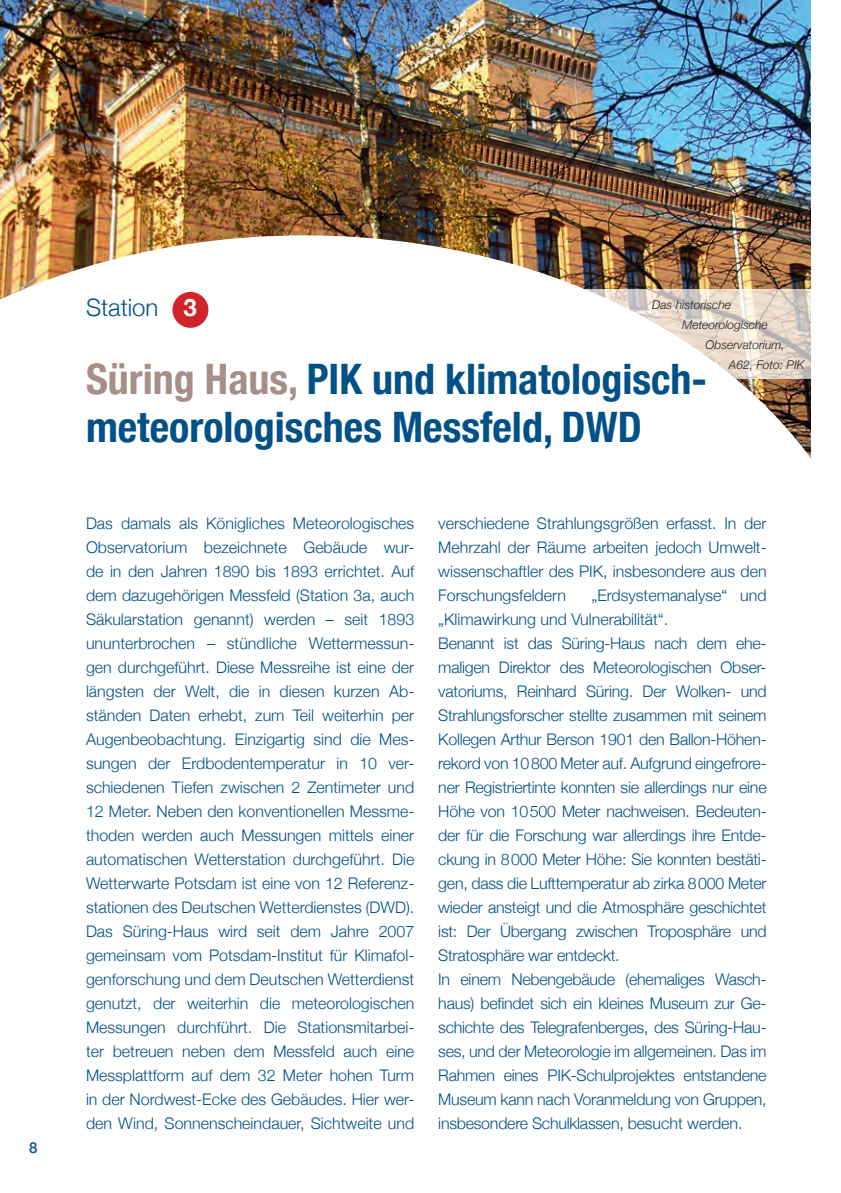
<style>
.page{position:relative;width:841px;height:1193px;background:#fff}
.page>*{position:absolute;margin:0;border:0;box-sizing:border-box;transform-origin:0 0}
.t1{font:700 condensed 42px/48px "Helvetica Neue";color:#005187}
.t2{font:300 24px "Helvetica Neue";color:#005187}
.t3{font:300 16px/24px "Helvetica Neue";letter-spacing:-.015em;color:#005187;text-align:justify}
.t4{font:500 15px "Helvetica Neue";color:#005187}
.t5{font:italic 300 12px "Helvetica Neue";color:#231f20}
.s1{font-weight:700;color:#fff}
.s2{color:#a68e89}
</style>
<div class="page">
<img style="left:0;top:0;width:811px;height:235px">
<svg style="left:0;top:235px;width:811px;height:224px"></svg>
<div style="left:172px;top:292px;width:36px;height:36px;background:#d1232a;border-radius:50%"></div>
<p class="t4" style="left:29px;top:1136px;width:10px">8</p>
<h2 class="t2" style="left:86px;top:288px;width:112px">Station <span class="s1">3</span></h2>
<p class="t5" style="left:652px;top:295px;width:80px">Das historische</p>
<p class="t5" style="left:682px;top:315px;width:87px">Meteorologische</p>
<p class="t5" style="left:705px;top:335px;width:81px">Observatorium,</p>
<p class="t5" style="left:729px;top:355px;width:77px">A62, Foto: PIK</p>
<h1 class="t1" style="left:86px;top:352px;width:622px"><span class="s2">Süring Haus,</span> PIK und klimato logisch&shy;meteorologisches Messfeld, DWD</h1>
<p class="t3" style="left:86px;top:510px;width:330px">Das damals als Königliches Meteorologisches Observatorium bezeichnete Gebäude wur&shy;de in den Jahren 1890 bis 1893 errichtet. Auf dem dazugehörigen Messfeld (Station 3a, auch Säkularstation genannt) werden – seit 1893 ununterbrochen – stündliche Wettermessun&shy;gen durchgeführt. Diese Messreihe ist eine der längsten der Welt, die in diesen kurzen Ab&shy;ständen Daten erhebt, zum Teil weiterhin per Augenbeobachtung. Einzigartig sind die Mes&shy;sungen der Erdbodentemperatur in 10 ver&shy;schiedenen Tiefen zwischen 2 Zentimeter und 12 Meter. Neben den konventionellen Messme&shy;thoden werden auch Messungen mittels einer automatischen Wetterstation durchgeführt. Die Wetterwarte Potsdam ist eine von 12 Referenz&shy;stationen des Deutschen Wetterdienstes (DWD).<br>Das Süring-Haus wird seit dem Jahre 2007 gemeinsam vom Potsdam-Institut für Klimafol&shy;genforschung und dem Deutschen Wetterdienst genutzt, der weiterhin die meteorologischen Messungen durchführt. Die Stationsmitarbei&shy;ter betreuen neben dem Messfeld auch eine Messplattform auf dem 32 Meter hohen Turm in der Nordwest-Ecke des Gebäudes. Hier wer&shy;den Wind, Sonnenscheindauer, Sichtweite und</p>
<p class="t3" style="left:438px;top:510px;width:330px">verschiedene Strahlungsgrößen erfasst. In der Mehrzahl der Räume arbeiten jedoch Umwelt&shy;wissenschaftler des PIK, insbesondere aus den Forschungsfeldern</p>
<p class="t3" style="left:438px;top:582px;width:330px;text-align:left;text-indent:153px">„Erdsystemanalyse“ und „Klima wirkung und Vulnerabilität“.<br>Benannt ist das Süring-Haus nach dem ehe&shy;maligen Direktor des Meteorologischen Obser&shy;vatoriums, Reinhard Süring. Der Wolken- und Strahlungsforscher stellte zusammen mit seinem Kollegen Arthur Berson 1901 den Ballon-Höhen&shy;rekord von 10 800 Meter auf. Aufgrund eingefrore&shy;ner Registriertinte konnten sie allerdings nur eine Höhe von 10 500 Meter nachweisen. Bedeuten&shy;der für die Forschung war allerdings ihre Entde&shy;ckung in 8 000 Meter Höhe: Sie konnten bestäti&shy;gen, dass die Lufttemperatur ab zirka 8 000 Meter wieder ansteigt und die Atmosphäre geschichtet ist: Der Übergang zwischen Troposphäre und Stratosphäre war entdeckt.<br>In einem Nebengebäude (ehemaliges Wasch&shy;haus) befindet sich ein kleines Museum zur Ge&shy;schichte des Telegrafenberges, des Süring-Hau&shy;ses, und der Meteorologie im allgemeinen. Das im Rahmen eines PIK-Schulprojektes entstandene Museum kann nach Voranmeldung von Gruppen, insbesondere Schulklassen, besucht werden.</p>
</div>
